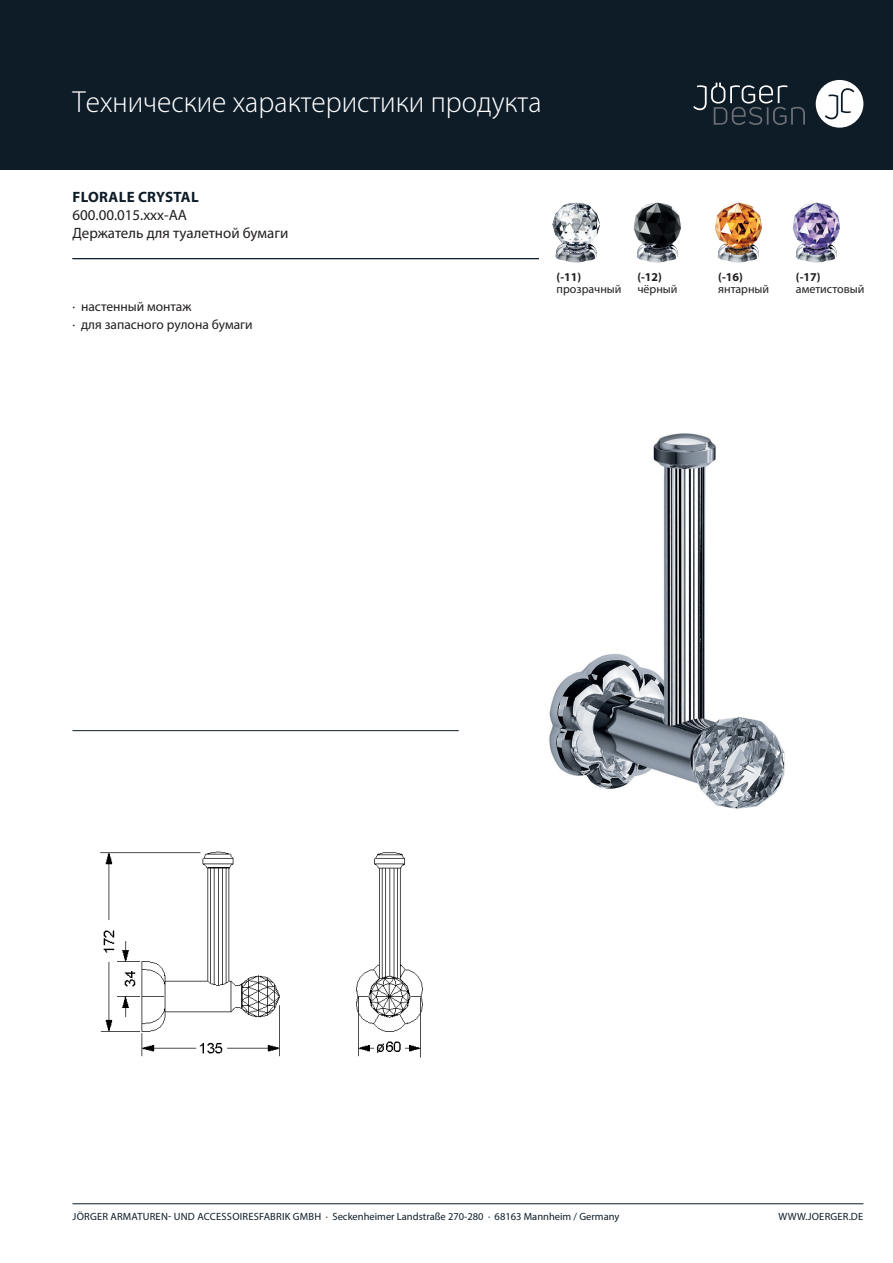
<style>
.page{position:relative;width:893px;height:1263px;background:#fff}
.page>*{position:absolute;margin:0;border:0;box-sizing:border-box;transform-origin:0 0}
.t1{font:100 30px "Myriad Set Pro";color:#fff}
.t2{font:15px "Myriad Pro";color:#231f20}
.t3{font:700 15px "Myriad Pro";letter-spacing:.02em;color:#0e1c28}
.t4{font:13.5px/18px "Myriad Pro";color:#231f20}
.t5{font:12px "Myriad Pro";color:#231f20}
.t6{font:700 12px "Myriad Pro";color:#231f20}
.t7{font:10.5px "Myriad Pro";letter-spacing:.005em;color:#0e1c28}
</style>
<div class="page">
<div style="left:0;top:0;width:893px;height:169px;background:#0e1c28"></div>
<div style="left:816px;top:80px;width:47px;height:48px;background:#fff;border-radius:50%"></div>
<svg style="left:825px;top:88px;width:29px;height:31px"></svg>
<svg style="left:693px;top:83px;width:112px;height:42px"></svg>
<hr style="left:72px;top:1203px;width:791px;height:1px;background:#0e1c28">
<hr style="left:72px;top:258px;width:791px;height:1px;background:#0e1c28">
<hr style="left:72px;top:730px;width:387px;height:1px;background:#0e1c28">
<img style="left:549px;top:433px;width:236px;height:376px">
<img style="left:100px;top:851px;width:180px;height:206px">
<img style="left:356px;top:852px;width:67px;height:206px">
<div style="left:540px;top:195px;width:333px;height:110px;background:#fff"></div>
<img style="left:552px;top:202px;width:48px;height:61px">
<img style="left:633px;top:202px;width:48px;height:61px">
<img style="left:714px;top:202px;width:48px;height:61px">
<img style="left:792px;top:202px;width:48px;height:61px">
<h1 class="t1" style="left:72px;top:79px;width:471px">Технические характеристики продукта</h1>
<h2 class="t3" style="left:73px;top:187px;width:128px">FLORALE CRYSTAL</h2>
<h2 class="t2" style="left:72px;top:223px;width:217px">Держатель для туалетной бумаги</h2>
<h2 class="t2" style="left:72px;top:206px;width:116px">600.00.015.xxx-AA</h2>
<p class="t4" style="left:72px;top:297px;width:182px">· настенный монтаж<br>· для запасного рулона бумаги</p>
<p class="t6" style="left:557px;top:269px;width:26px">(-11)</p>
<p class="t5" style="left:557px;top:281px;width:66px">прозрачный</p>
<p class="t6" style="left:637px;top:269px;width:26px">(-12)</p>
<p class="t5" style="left:637px;top:281px;width:42px">чёрный</p>
<p class="t6" style="left:718px;top:269px;width:26px">(-16)</p>
<p class="t5" style="left:718px;top:281px;width:53px">янтарный</p>
<p class="t6" style="left:796px;top:269px;width:26px">(-17)</p>
<p class="t5" style="left:796px;top:281px;width:70px">аметистовый</p>
<p class="t7" style="left:73px;top:1210px;width:548px">JÖRGER ARMATUREN- UND ACCESSOIRESFABRIK GMBH · Seckenheimer Landstraße 270-280 · 68163 Mannheim / Germany</p>
<p class="t7" style="left:778px;top:1210px;width:86px">WWW.JOERGER.DE</p>
</div>
